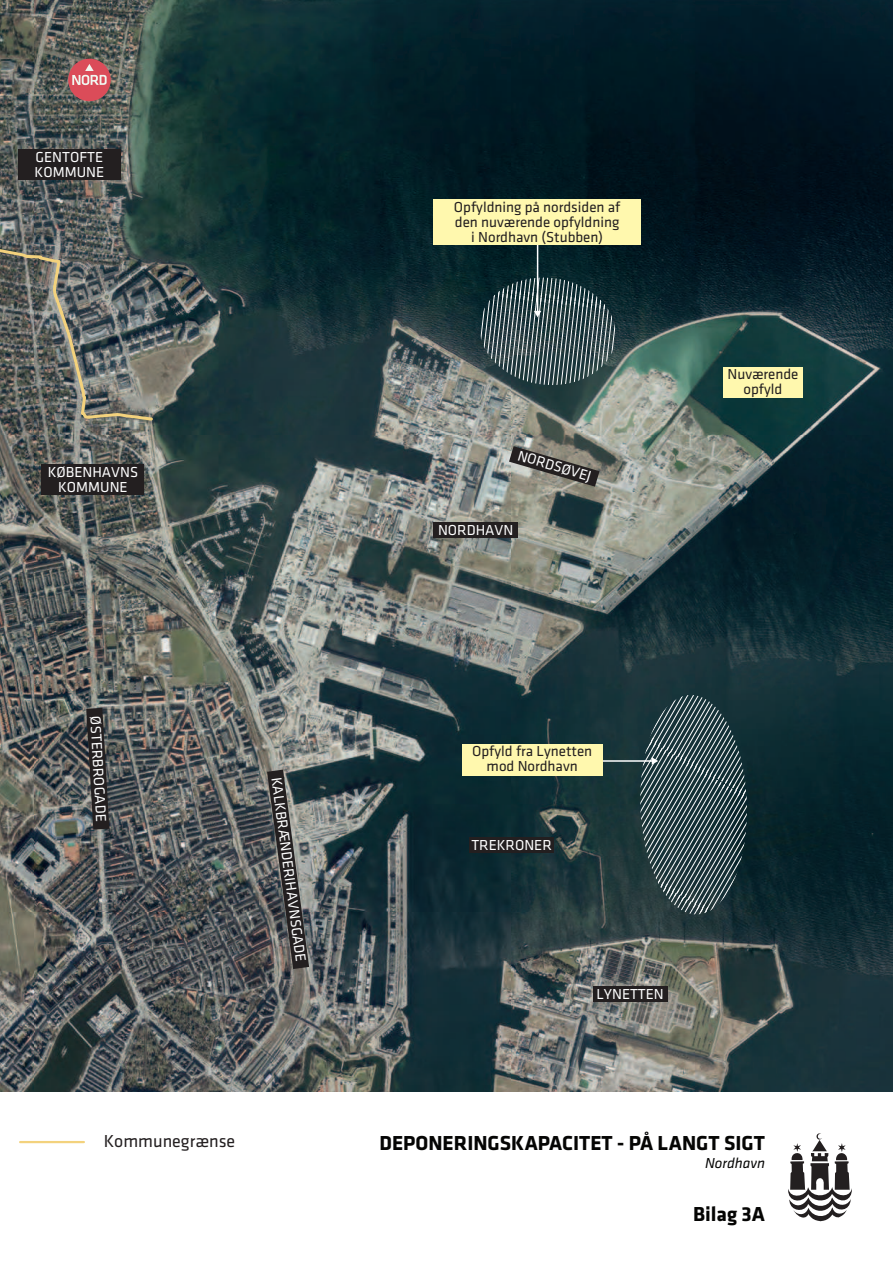
<style>
.page{position:relative;width:893px;height:1263px;background:#fff}
.page>*{position:absolute;margin:0;border:0;box-sizing:border-box;transform-origin:0 0}
.t1{font:700 21px "Klavika";color:#050504}
.t2{font:18px "Klavika";color:#231f20}
.t3{font:15px/15px "Klavika";color:#231f20;text-align:center}
.t4{font:15px/15px "Klavika";color:#fff}
.t5{font:italic 15px "Klavika";color:#050504}
</style>
<div class="page">
<img style="left:0;top:0;width:893px;height:1092px">
<hr style="left:598px;top:760px;width:55px;height:2px;background:#fff">
<svg style="left:638px;top:694px;width:111px;height:221px;background:#40565a"></svg>
<div style="left:462px;top:743px;width:141px;height:32px;background:#fff8ae"></div>
<hr style="left:537px;top:243px;width:1px;height:69px;background:#fff">
<svg style="left:476px;top:273px;width:143px;height:116px;background:#44595c"></svg>
<div style="left:433px;top:199px;width:208px;height:46px;background:#fff8ae"></div>
<svg style="left:788px;top:1133px;width:64px;height:88px"></svg>
<div style="left:68px;top:59px;width:43px;height:42px;background:#db4c59;border-radius:50%"></div>
<svg style="left:72px;top:64px;width:35px;height:21px"></svg>
<svg style="left:0;top:239px;width:155px;height:183px;background:#666b67"></svg>
<div style="left:18px;top:150px;width:103px;height:30px;background:#231f20"></div>
<div style="left:42px;top:464px;width:102px;height:30px;background:#231f20"></div>
<div style="left:433px;top:522px;width:85px;height:16px;background:#231f20"></div>
<hr style="left:20px;top:1141px;width:64px;height:2px;background:#f3d27d">
<svg style="left:267px;top:770px;width:42px;height:199px;background:#505151"></svg>
<svg style="left:86px;top:708px;width:23px;height:121px;background:#343334"></svg>
<svg style="left:509px;top:446px;width:90px;height:41px;background:#66635d"></svg>
<div style="left:469px;top:837px;width:85px;height:16px;background:#231f20"></div>
<div style="left:593px;top:986px;width:74px;height:16px;background:#231f20"></div>
<div style="left:723px;top:367px;width:80px;height:31px;background:#fff8ae"></div>
<p class="t4" style="left:35px;top:150px;width:71px">GENTOFTE<br>KOMMUNE</p>
<p class="t4" style="left:48px;top:465px;width:92px;text-align:center">KØBENHAVNS<br>KOMMUNE</p>
<p class="t4" style="left:103px;top:716px;width:107px;rotate:87deg">ØSTERBROGADE</p>
<p class="t4" style="left:283px;top:776px;width:188px;rotate:82deg">KALKBRÆNDERIHAVNSGADE</p>
<p class="t2" style="left:104px;top:1132px;width:133px">Kommunegrænse</p>
<p class="t3" style="left:454px;top:200px;width:168px">Opfyldning på nordsiden af den nuværende opfyldning i Nordhavn (Stubben)</p>
<p class="t4" style="left:520px;top:448px;width:77px;rotate:17deg">NORDSØVEJ</p>
<p class="t4" style="left:438px;top:523px;width:77px">NORDHAVN</p>
<p class="t3" style="left:727px;top:367px;width:73px">Nuværende opfyld</p>
<p class="t3" style="left:472px;top:744px;width:122px">Opfyld fra Lynetten mod Nordhavn</p>
<p class="t4" style="left:471px;top:838px;width:82px">TREKRONER</p>
<p class="t4" style="left:596px;top:986px;width:69px">LYNETTEN</p>
<h1 class="t1" style="left:379px;top:1132px;width:387px">DEPONERINGSKAPACITET - PÅ LANGT SIGT</h1>
<p class="t5" style="left:705px;top:1154px;width:62px">Nordhavn</p>
<h1 class="t1" style="left:693px;top:1202px;width:73px">Bilag 3A</h1>
</div>
